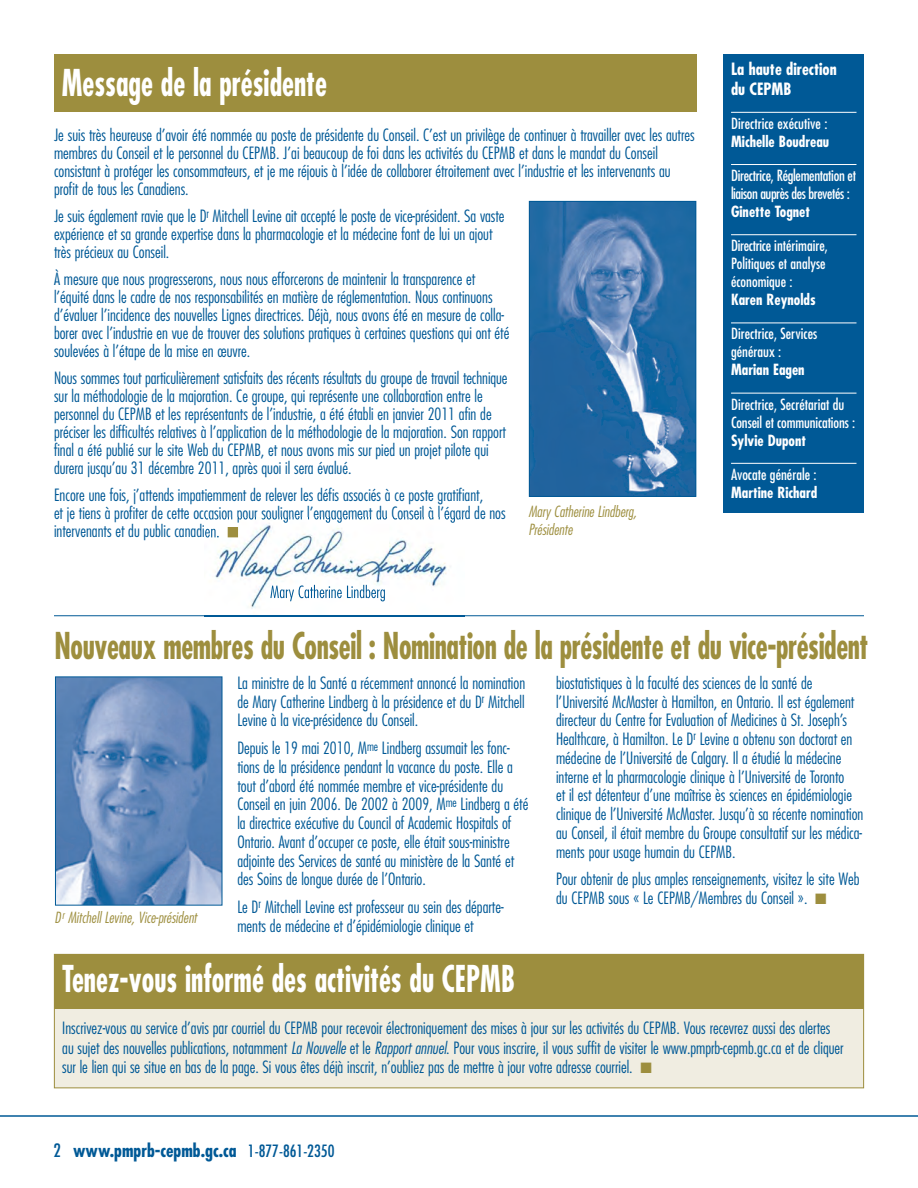
<style>
.page{position:relative;width:918px;height:1188px;background:#fff}
.page>*{position:absolute;margin:0;border:0;box-sizing:border-box;transform-origin:0 0}
.t1{font:700 condensed 36px "Futura LT";letter-spacing:-.015em;color:#9d8e3e;scale:.8 1}
.t2{font:700 condensed 36px "Futura LT";color:#fff;scale:.8 1}
.t3{font:700 condensed 18px "Futura LT";color:#005996}
.t4{font:300 condensed 16.5px/18.8px "Futura LT";color:#005996}
.t5{font:700 condensed 16.5px/19.5px "Futura LT";color:#fff}
.t6{font:condensed 15px/18px "Futura LT";color:#fff}
.t7{font:700 condensed 15px "Futura LT";color:#fff}
.t8{font:italic 300 condensed 15px/18px "Futura LT";color:#9d8e3e}
.t9{font:condensed 15px/18px "Futura LT";letter-spacing:-.02em;color:#fff}
.s1{color:#9d8e3e}
.s2{font-style:italic}
.s3{font-weight:400}
.s4{font-weight:400;font-size:16.5px}
</style>
<div class="page">
<hr style="left:0;top:1115px;width:918px;height:2px;background:#005996">
<div style="left:724px;top:54px;width:140px;height:458px;background:#005996"></div>
<hr style="left:731px;top:112px;width:125px;height:1px;background:#fff">
<hr style="left:731px;top:164px;width:125px;height:1px;background:#fff">
<hr style="left:731px;top:234px;width:125px;height:1px;background:#fff">
<hr style="left:731px;top:323px;width:125px;height:1px;background:#fff">
<hr style="left:731px;top:393px;width:125px;height:1px;background:#fff">
<hr style="left:731px;top:463px;width:125px;height:1px;background:#fff">
<img style="left:531px;top:203px;width:163px;height:292px">
<div style="left:529px;top:201px;width:167px;height:296px;border:1px solid #005996"></div>
<div style="left:54px;top:54px;width:642px;height:57px;background:#9d8e3e"></div>
<hr style="left:54px;top:615px;width:810px;height:1px;background:#005996">
<img style="left:57px;top:678px;width:163px;height:226px">
<div style="left:55px;top:676px;width:167px;height:230px;border:1px solid #005996"></div>
<img style="left:205px;top:518px;width:259px;height:99px">
<svg style="left:228px;top:527px;width:10px;height:10px"></svg>
<img style="left:270px;top:585px;width:100px;height:16px">
<img style="left:205px;top:615px;width:259px;height:1px">
<div style="left:54px;top:956px;width:810px;height:132px;background:#f0ede1"></div>
<div style="left:54px;top:954px;width:810px;height:54px;background:#9d8e3e"></div>
<div style="left:54px;top:954px;width:810px;height:134px;border:1px solid #9d8e3e"></div>
<h1 class="t2" style="left:62px;top:67px;width:333px">Message de la présidente</h1>
<p class="t4" style="left:54px;top:128px;width:642px;line-height:18px">Je suis très heureuse d’avoir été nommée au poste de présidente du Conseil. C’est un privilège de continuer à travailler avec les autres membres du Conseil et le personnel du CEPMB. J’ai beaucoup de foi dans les activités du CEPMB et dans le mandat du Conseil consistant à protéger les consommateurs, et je me réjouis à l’idée de collaborer étroitement avec l’industrie et les intervenants au profit de tous les Canadiens.</p>
<p class="t4" style="left:54px;top:209px;width:452px;line-height:18px">Je suis également ravie que le D<sup>r</sup> Mitchell Levine ait accepté le poste de vice-président. Sa vaste expérience et sa grande expertise dans la pharmacologie et la médecine font de lui un ajout très précieux au Conseil.</p>
<p class="t4" style="left:54px;top:272px;width:457px;line-height:18px">À mesure que nous progresserons, nous nous efforcerons de maintenir la transparence et l’équité dans le cadre de nos responsabilités en matière de réglementation. Nous continuons d’évaluer l’incidence des nouvelles Lignes directrices. Déjà, nous avons été en mesure de colla&shy;borer avec l’industrie en vue de trouver des solutions pratiques à certaines questions qui ont été soulevées à l’étape de la mise en œuvre.</p>
<p class="t4" style="left:54px;top:371px;width:455px;line-height:18px">Nous sommes tout particulièrement satisfaits des récents résultats du groupe de travail technique sur la méthodologie de la majoration. Ce groupe, qui représente une collaboration entre le personnel du CEPMB et les représentants de l’industrie, a été établi en janvier 2011 afin de préciser les difficultés relatives à l’application de la méthodologie de la majoration. Son rapport final a été publié sur le site Web du CEPMB, et nous avons mis sur pied un projet pilote qui durera jusqu’au 31 décembre 2011, après quoi il sera évalué.</p>
<p class="t4" style="left:54px;top:488px;width:453px;line-height:18px">Encore une fois, j’attends impatiemment de relever les défis associés à ce poste gratifiant,<br>et je tiens à profiter de cette occasion pour souligner l’engagement du Conseil à l’égard de nos intervenants et du public canadien. <span class="s1">■</span></p>
<p class="t8" style="left:528px;top:504px;width:110px">Mary Catherine Lindberg,<br>Présidente</p>
<p class="t5" style="left:731px;top:61px;width:107px">La haute direction du CEPMB</p>
<p class="t6" style="left:731px;top:115px;width:98px">Directrice exécutive :</p>
<p class="t7" style="left:731px;top:135px;width:100px">Michelle Boudreau</p>
<p class="t9" style="left:731px;top:167px;width:126px">Directrice, Réglementation et liaison auprès des brevetés :</p>
<p class="t7" style="left:731px;top:205px;width:81px">Ginette Tognet</p>
<p class="t6" style="left:731px;top:238px;width:98px">Directrice intérimaire,<br>Politiques et analyse économique :</p>
<p class="t7" style="left:731px;top:293px;width:86px">Karen Reynolds</p>
<p class="t6" style="left:731px;top:326px;width:88px">Directrice, Services généraux :</p>
<p class="t7" style="left:731px;top:363px;width:75px">Marian Eagen</p>
<p class="t6" style="left:731px;top:396px;width:126px">Directrice, Secrétariat du<br>Conseil et communications :</p>
<p class="t7" style="left:731px;top:434px;width:77px">Sylvie Dupont</p>
<p class="t6" style="left:731px;top:466px;width:87px">Avocate générale :</p>
<p class="t7" style="left:731px;top:486px;width:88px">Martine Richard</p>
<h1 class="t1" style="left:55px;top:630px;width:1019px">Nouveaux membres du Conseil : Nomination de la présidente et du vice-président</h1>
<p class="t4" style="left:556px;top:675px;width:309px">biostatistiques à la faculté des sciences de la santé de l’Université McMaster à Hamilton, en Ontario. Il est également directeur du Centre for Evaluation of Medicines à St. Joseph’s Healthcare, à Hamilton. Le D<sup>r</sup> Levine a obtenu son doctorat en médecine de l’Université de Calgary. Il a étudié la médecine interne et la pharmacologie clinique à l’Université de Toronto<br>et il est détenteur d’une maîtrise ès sciences en épidémiologie clinique de l’Université McMaster. Jusqu’à sa récente nomination au Conseil, il était membre du Groupe consultatif sur les médica&shy;ments pour usage humain du CEPMB.</p>
<p class="t4" style="left:556px;top:871px;width:305px">Pour obtenir de plus amples renseignements, visitez le site Web du CEPMB sous « Le CEPMB/Membres du Conseil ». <span class="s1">■</span></p>
<p class="t4" style="left:237px;top:675px;width:289px;text-align:justify">La ministre de la Santé a récemment annoncé la nomination de Mary Catherine Lindberg à la présidence et du D<sup>r</sup> Mitchell Levine à la vice-présidence du Conseil.</p>
<p class="t4" style="left:237px;top:740px;width:293px">Depuis le 19 mai 2010, M<sup>me</sup> Lindberg assumait les fonc&shy;tions de la présidence pendant la vacance du poste. Elle a tout d’abord été nommée membre et vice-présidente du Conseil en juin 2006. De 2002 à 2009, M<sup>me</sup> Lindberg a été la directrice exécutive du Council of Academic Hospitals of Ontario. Avant d’occuper ce poste, elle était sous-ministre adjointe des Services de santé au ministère de la Santé et des Soins de longue durée de l’Ontario.</p>
<p class="t4" style="left:237px;top:899px;width:268px">Le D<sup>r</sup> Mitchell Levine est professeur au sein des départe&shy;ments de médecine et d’épidémiologie clinique et</p>
<p class="t8" style="left:55px;top:910px;width:144px">D<sup>r</sup> Mitchell Levine, Vice-président</p>
<h1 class="t2" style="left:62px;top:963px;width:567px">Tenez-vous informé des activités du CEPMB</h1>
<p class="t4" style="left:62px;top:1019px;width:783px;line-height:19.5px">Inscrivez-vous au service d’avis par courriel du CEPMB pour recevoir électroniquement des mises à jour sur les activités du CEPMB. Vous recevrez aussi des alertes au sujet des nouvelles publications, notamment <span class="s2">La Nouvelle</span> et le <span class="s2">Rapport annuel</span>. Pour vous inscrire, il vous suffit de visiter le www.pmprb-cepmb.gc.ca et de cliquer sur le lien qui se situe en bas de la page. Si vous êtes déjà inscrit, n’oubliez pas de mettre à jour votre adresse courriel. <span class="s1">■</span></p>
<p class="t3" style="left:53px;top:1142px;width:283px"><span class="s3">2</span> www.pmprb-cepmb.gc.ca <span class="s4">1-877-861-2350</span></p>
</div>
